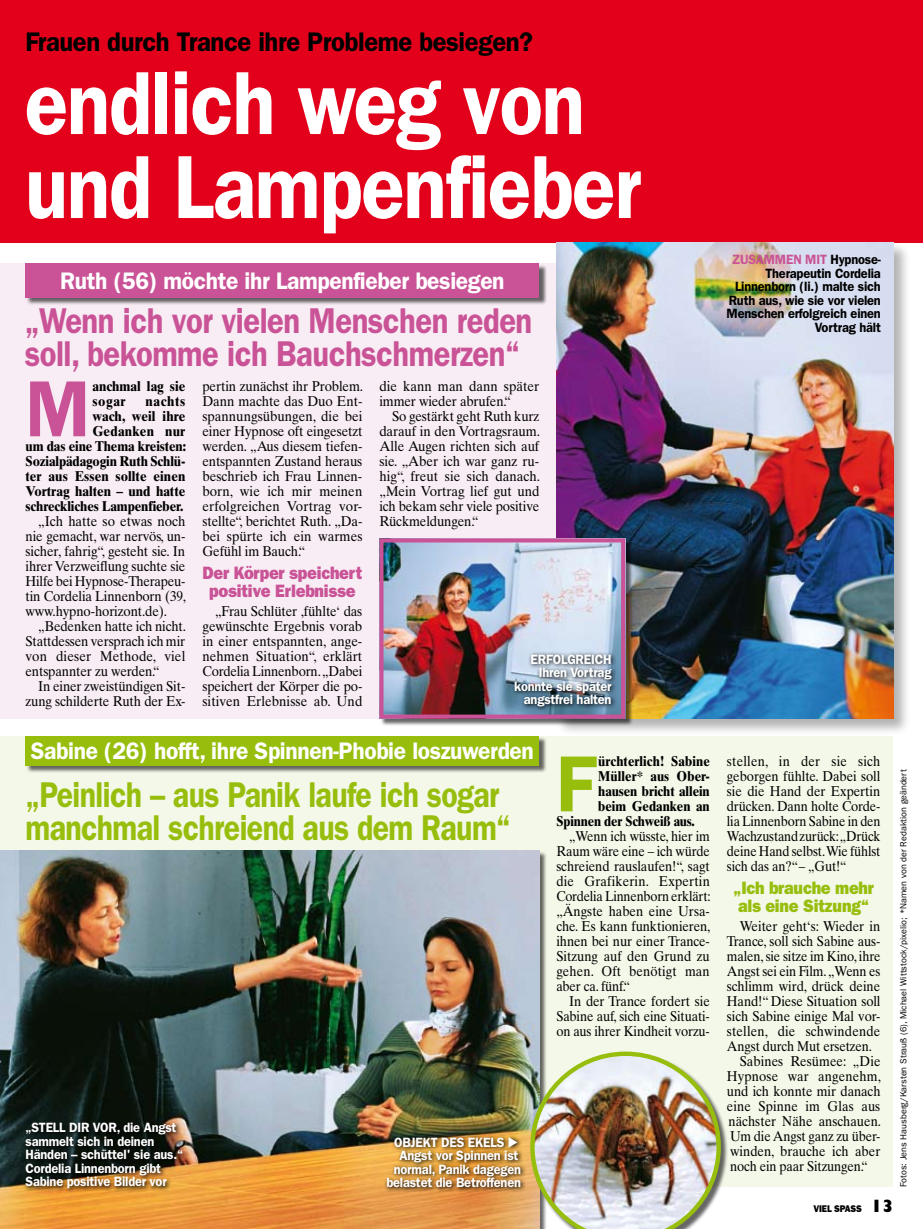
<style>
.page{position:relative;width:923px;height:1229px;background:#fff}
.page>*{position:absolute;margin:0;border:0;box-sizing:border-box;transform-origin:0 0}
.t1{font:600 90px/84px "ITC Franklin Gothic Std";letter-spacing:-.015em;color:#fff;scale:.89 1}
.t2{font:600 79.8px "ITC Franklin Gothic Std";color:#c95396;scale:.92 1}
.t3{font:600 36px "ITC Franklin Gothic Std";letter-spacing:-.015em;color:#c95396;scale:.86 1}
.t4{font:600 36px/33px "ITC Franklin Gothic Std";letter-spacing:-.02em;color:#97be0d;scale:.84 1}
.t5{font:600 27px "ITC Franklin Gothic Std";letter-spacing:-.015em;color:#000;scale:.95 1}
.t6{font:600 24px "ITC Franklin Gothic Std";letter-spacing:-.015em;color:#fff;scale:.95 1}
.t7{font:18px/18px "ITC Franklin Gothic Std Hvy";letter-spacing:-.015em;color:#c95396;text-align:center;scale:.91 1}
.t8{font:18px/18px "ITC Franklin Gothic Std Hvy";letter-spacing:-.015em;color:#97be0d;scale:.91 1}
.t9{font:14.25px/15px "Times Ten LT Std";letter-spacing:-.01em;color:#000;text-align:justify;scale:.92 1}
.t10{font:14.25px/15px "Times Ten LT Std";letter-spacing:-.01em;color:#000;text-align:justify;scale:.91 1}
.t11{font:14.25px/15px "Times Ten LT Std";letter-spacing:-.01em;color:#000;text-align:justify;scale:.9 1}
.t12{font:14.25px/15px "Times Ten LT Std";letter-spacing:-.01em;color:#000;text-align:justify;scale:.93 1}
.t13{font:700 14.25px/15px "Times Ten LT Std";color:#000;scale:.93 1}
.t14{font:700 14.25px "Times Ten LT Std";color:#000;scale:.91 1}
.t15{font:14.25px "Times Ten LT Std";letter-spacing:.015em;color:#000;scale:.91 1}
.t16{font:700 14.25px "Times Ten LT Std";color:#000;scale:.9 1}
.t17{font:14.25px "Times Ten LT Std";letter-spacing:.01em;color:#000;scale:.91 1}
.t18{font:600 13.5px/13.5px "ITC Franklin Gothic Std";letter-spacing:-.015em;color:#fff;text-align:right;scale:.95 1}
.t19{font:600 13.5px/13.5px "ITC Franklin Gothic Std";letter-spacing:-.015em;color:#000;text-align:right;scale:.95 1}
.t20{font:9.75px "ITC Franklin Gothic Std Hvy";letter-spacing:-.015em;color:#000;scale:.9 1}
.t21{font:9px "ITC Franklin Gothic Std";color:#000}
.s1{color:#c95396}
.s2{font-family:"Gill Sans Std";font-weight:800;font-size:18px}
</style>
<div class="page">
<div style="left:0;top:0;width:923px;height:242px;background:#e2001a"></div>
<div style="left:0;top:736px;width:892px;height:450px;background:#f4f8e8"></div>
<div style="left:0;top:264px;width:892px;height:455px;background:#f8edf4"></div>
<div style="left:555px;top:241px;width:355px;height:494px;background:#000;opacity:.3"></div>
<img style="left:556px;top:242px;width:337px;height:477px">
<div style="left:380px;top:539px;width:253px;height:187px;background:#000;opacity:.6"></div>
<img style="left:384px;top:543px;width:236px;height:171px">
<div style="left:379px;top:538px;width:246px;height:181px;border:4px solid #c95396"></div>
<img style="left:0;top:850px;width:539px;height:379px">
<img style="left:384px;top:1133px;width:142px;height:59px">
<div style="left:26px;top:736px;width:521px;height:37px;background:#000;opacity:.6"></div>
<div style="left:26px;top:736px;width:513px;height:29px;background:#97be0d"></div>
<img style="left:512px;top:651px;width:105px;height:61px">
<div style="left:26px;top:264px;width:521px;height:42px;background:#000;opacity:.6"></div>
<div style="left:26px;top:264px;width:513px;height:34px;background:#c95396"></div>
<div style="left:531px;top:1052px;width:197px;height:177px;background:#000;opacity:.6"></div>
<img style="left:530px;top:1051px;width:191px;height:178px">
<img style="left:22px;top:1119px;width:165px;height:74px">
<h3 class="t5" style="left:26px;top:26px;width:536px">Frauen durch Trance ihre Probleme besiegen?</h3>
<h1 class="t1" style="left:25px;top:61px;width:694px">endlich weg von und Lampenfieber</h1>
<h3 class="t6" style="left:60px;top:266px;width:469px">Ruth (56) möchte ihr Lampenfieber besiegen</h3>
<h3 class="t3" style="left:25px;top:299px;width:592px">„Wenn ich vor vielen Menschen reden</h3>
<h3 class="t3" style="left:25px;top:332px;width:577px">soll, bekomme ich Bauchschmerzen“</h3>
<p class="t9" style="left:202px;top:379px;width:176px">pertin zunächst ihr Problem.<br>Dann machte das Duo Ent&shy;spannungsübungen, die bei einer Hypnose oft eingesetzt werden. „Aus diesem tiefen&shy;entspannten Zustand heraus beschrieb ich Frau Linnen&shy;born, wie ich mir meinen erfolgreichen Vortrag vor&shy;stellte“, berichtet Ruth. „Da&shy;bei spürte ich ein warmes Gefühl im Bauch.“</p>
<p class="t7" style="left:203px;top:563px;width:177px">Der Körper speichert positive Erlebnisse</p>
<p class="t9" style="left:202px;top:604px;width:175px;text-indent:13px">„Frau Schlüter ,fühlte‘ das gewünschte Ergebnis vorab in einer entspannten, ange&shy;nehmen Situation“, erklärt Cordelia Linnenborn. „Dabei speichert der Körper die po&shy;sitiven Erlebnisse ab. Und</p>
<p class="t12" style="left:379px;top:379px;width:173px">die kann man dann später immer wieder abrufen.“</p>
<p class="t9" style="left:379px;top:409px;width:176px;text-indent:13px">So gestärkt geht Ruth kurz darauf in den Vortragsraum.<br>Alle Augen richten sich auf sie. „Aber ich war ganz ru&shy;hig“, freut sie sich danach. „Mein Vortrag lief gut und ich bekam sehr viele positive Rückmeldungen.“</p>
<h2 class="t2" style="left:26px;top:362px;width:72px">M</h2>
<p class="t13" style="left:92px;top:379px;width:101px">anchmal lag sie sogar</p>
<p class="t13" style="left:26px;top:394px;width:174px;text-align:right">nachts<br>wach, weil ihre<br>Gedanken nur<br>um das eine Thema kreisten:<br>Sozialpädagogin Ruth Schlü&shy;ter aus Essen sollte einen<br>Vortrag halten – und hatte schreckliches Lampenfieber.</p>
<p class="t12" style="left:26px;top:514px;width:174px;text-indent:13px">„Ich hatte so etwas noch nie gemacht, war nervös, un&shy;sicher, fahrig“, gesteht sie. In ihrer Verzweiflung suchte sie Hilfe bei Hypnose-Therapeu&shy;tin Cordelia Linnenborn (39, www.hypno-horizont.de).</p>
<p class="t9" style="left:26px;top:619px;width:176px;text-indent:13px">„Bedenken hatte ich nicht.<br>Stattdessen versprach ich mir von dieser Methode, viel entspannter zu werden.“</p>
<p class="t9" style="left:26px;top:679px;width:175px;text-align:right">In einer zweistündigen Sit&shy;zung schilderte Ruth der Ex-</p>
<h3 class="t6" style="left:31px;top:736px;width:531px">Sabine (26) hofft, ihre Spinnen-Phobie loszuwerden</h3>
<p class="t18" style="left:514px;top:652px;width:104px">ERFOLGREICH<br>Ihren Vortrag konnte sie später angstfrei halten</p>
<h3 class="t4" style="left:26px;top:778px;width:680px">„Peinlich – aus Panik laufe ich sogar manchmal schreiend aus dem Raum“ <sup>F</sup></h3>
<p class="t14" style="left:598px;top:753px;width:124px">ürchterlich! Sabine</p>
<p class="t14" style="left:598px;top:768px;width:124px">Müller* aus Ober-</p>
<p class="t14" style="left:598px;top:783px;width:124px">hausen bricht allein</p>
<p class="t14" style="left:598px;top:798px;width:124px">beim Gedanken an</p>
<p class="t16" style="left:556px;top:813px;width:155px">Spinnen der Schweiß aus.</p>
<p class="t11" style="left:556px;top:829px;width:173px;text-indent:13px">„Wenn ich wüsste, hier im Raum wäre eine – ich würde schreiend rauslaufen!“, sagt die Grafikerin. Expertin Cordelia Linnenborn erklärt: „Ängste haben eine Ursa&shy;che. Es kann funktionieren, ihnen bei nur einer Trance-Sitzung auf den Grund zu gehen. Oft benötigt man aber ca. fünf.“</p>
<p class="t10" style="left:556px;top:994px;width:170px;text-indent:13px">In der Trance fordert sie Sabine auf, sich eine Situati&shy;on aus ihrer Kindheit vorzu-</p>
<p class="t18" style="left:26px;top:1121px;width:167px;text-align:left">„STELL DIR VOR, die Angst sammelt sich in deinen<br>Händen – schüttel' sie aus.“<br>Cordelia Linnenborn gibt<br>Sabine positive Bilder vor</p>
<p class="t18" style="left:386px;top:1135px;width:143px">OBJEKT DES EKELS ▶<br>Angst vor Spinnen ist normal, Panik dagegen belastet die Betroffenen</p>
<p class="t19" style="left:726px;top:253px;width:164px"><span class="s1">ZUSAMMEN MIT</span> Hypnose-<br>Therapeutin Cordelia<br>Linnenborn (li.) malte sich<br>Ruth aus, wie sie vor vielen<br>Menschen erfolgreich einen</p>
<p class="t19" style="left:815px;top:321px;width:71px">Vortrag hält</p>
<p class="t10" style="left:727px;top:754px;width:170px">stellen, in der sie sich geborgen fühlte. Dabei soll sie die Hand der Expertin drücken. Dann holte Corde&shy;lia Linnenborn Sabine in den Wachzustand zurück: „Drück deine Hand selbst. Wie fühlst sich das an?“– „Gut!“</p>
<p class="t8" style="left:733px;top:878px;width:156px">„Ich brauche mehr als eine Sitzung“</p>
<p class="t10" style="left:739px;top:919px;width:156px">Weiter geht‘s: Wieder in</p>
<p class="t11" style="left:727px;top:934px;width:172px">Trance, soll sich Sabine aus-</p>
<p class="t11" style="left:727px;top:949px;width:172px">malen, sie sitze im Kino, ihre</p>
<p class="t11" style="left:727px;top:964px;width:172px">Angst sei ein Film. „Wenn es</p>
<p class="t10" style="left:727px;top:979px;width:170px">schlimm wird, drück deine</p>
<p class="t10" style="left:727px;top:994px;width:170px">Hand!“ Diese Situation soll</p>
<p class="t10" style="left:727px;top:1009px;width:170px">sich Sabine einige Mal vor-</p>
<p class="t15" style="left:727px;top:1023px;width:170px">stellen, die schwindende</p>
<p class="t11" style="left:727px;top:1039px;width:163px">Angst durch Mut ersetzen.</p>
<p class="t10" style="left:739px;top:1054px;width:156px">Sabines Resümee: „Die</p>
<p class="t17" style="left:727px;top:1068px;width:171px">Hypnose war angenehm,</p>
<p class="t10" style="left:727px;top:1084px;width:170px">und ich konnte mir danach</p>
<p class="t10" style="left:727px;top:1099px;width:170px">eine Spinne im Glas aus</p>
<p class="t10" style="left:728px;top:1114px;width:169px">nächster Nähe anschauen.</p>
<p class="t11" style="left:730px;top:1129px;width:169px">Um die Angst ganz zu über-</p>
<p class="t10" style="left:730px;top:1144px;width:167px">winden, brauche ich aber</p>
<p class="t11" style="left:730px;top:1159px;width:155px">noch ein paar Sitzungen.“</p>
<p class="t20" style="left:813px;top:1202px;width:90px">VIEL SPASS <span class="s2">13</span></p>
<p class="t21" style="left:898px;top:1187px;width:419px;rotate:-90deg">Fotos: Jens Hausberg/Karsten Strauß (6), Michael Wittstock/pixelio; *Namen von der Redaktion geändert</p>
</div>
